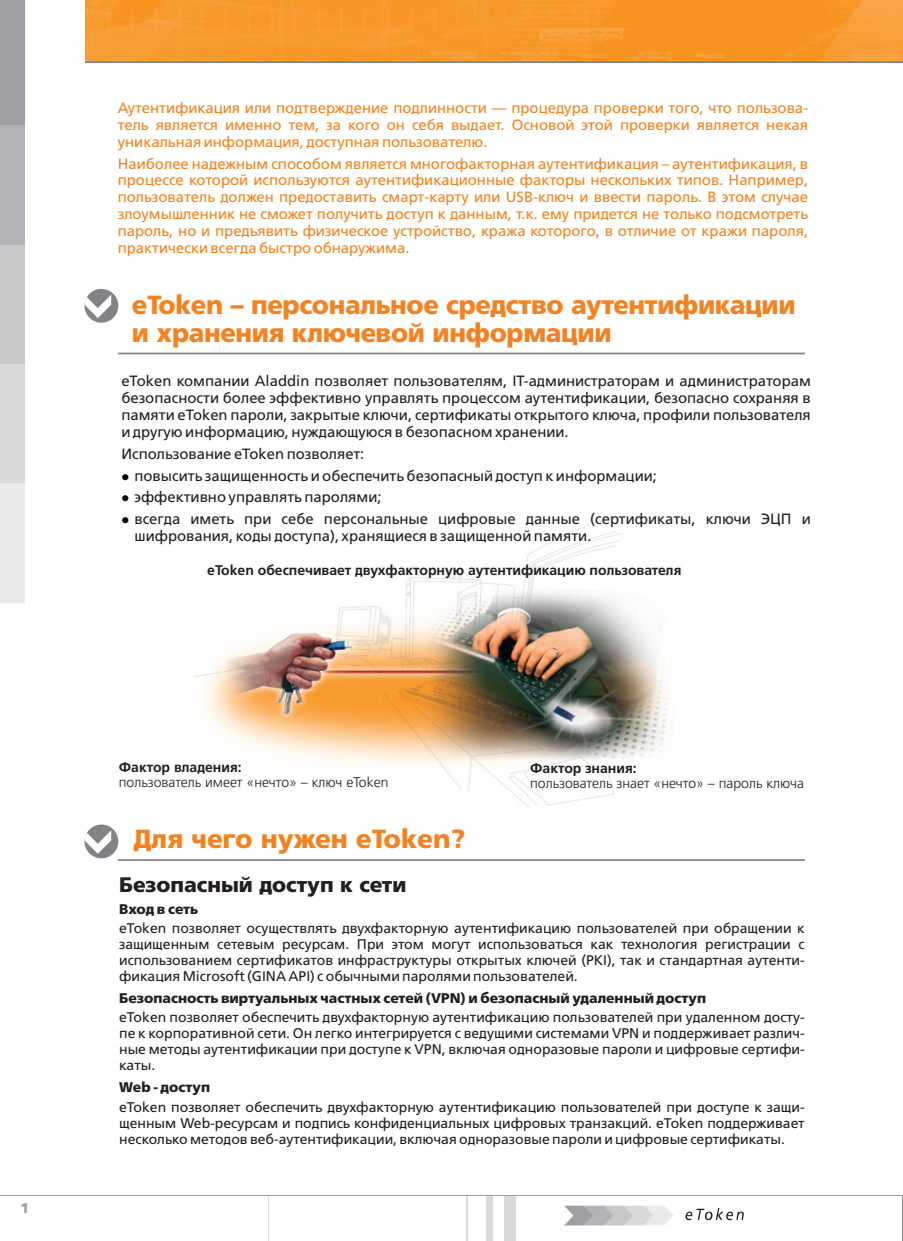
<style>
.page{position:relative;width:903px;height:1241px;background:#fff}
.page>*{position:absolute;margin:0;border:0;box-sizing:border-box;transform-origin:0 0}
.t1{font:700 26.25px/28.7px "AG Foreigner";letter-spacing:-.01em;color:#f58220}
.t2{font:700 21px "AG Foreigner";color:#231f20}
.t3{font:14.88px/16.8px "AG Foreigner";color:#f58220;text-align:justify}
.t4{font:14.88px/16.8px "AG Foreigner";color:#231f20;text-align:justify}
.t5{font:14px/15.9px "AG Foreigner";color:#231f20;text-align:justify}
.t6{font:300 14px "AG Foreigner";color:#231f20}
.t7{font:700 14px "AG Foreigner";color:#231f20}
.t8{font:300 14px "AG Foreigner";color:#231f20}
.t9{font:700 14px "AG Foreigner";color:#9d9fa2}
.t10{font:10.5px/21.9px "Wingdings";color:#000;text-align:justify}
</style>
<div class="page">
<img style="left:194px;top:516px;width:474px;height:292px">
<svg style="left:564px;top:1205px;width:109px;height:20px;background:#cbccce"></svg>
<div style="left:0;top:0;width:25px;height:126px;background:#9d9fa2"></div>
<div style="left:0;top:126px;width:25px;height:119px;background:#b2b3b7"></div>
<div style="left:0;top:245px;width:25px;height:119px;background:#c7c8ca"></div>
<div style="left:0;top:364px;width:25px;height:120px;background:#d9dadc"></div>
<div style="left:0;top:484px;width:25px;height:119px;background:#e9eaeb"></div>
<svg style="left:685px;top:1208px;width:59px;height:11px"></svg>
<hr style="left:466px;top:1195px;width:1px;height:45px;background:#d9dadc">
<hr style="left:268px;top:1195px;width:1px;height:45px;background:#d9dadc">
<div style="left:504px;top:1195px;width:11px;height:45px;background:#d9dadc"></div>
<div style="left:486px;top:1195px;width:7px;height:45px;background:#d9dadc"></div>
<hr style="left:902px;top:1195px;width:1px;height:45px;background:#8a8c8f">
<hr style="left:0;top:1194px;width:903px;height:1px;background:#9d9fa2">
<img style="left:85px;top:0;width:817px;height:61px">
<hr style="left:85px;top:61px;width:818px;height:2px;background:#808285">
<div style="left:84px;top:289px;width:34px;height:33px;background:#808285;border-radius:50%"></div>
<svg style="left:84px;top:294px;width:27px;height:24px"></svg>
<div style="left:84px;top:824px;width:34px;height:34px;background:#808285;border-radius:50%"></div>
<svg style="left:84px;top:830px;width:27px;height:23px"></svg>
<hr style="left:118px;top:352px;width:687px;height:2px;background:#808285">
<hr style="left:118px;top:859px;width:687px;height:1px;background:#808285">
<p class="t9" style="left:20px;top:1201px;width:10px">1</p>
<p class="t3" style="left:118px;top:100px;width:692px">Аутентификация или подтверждение подлинности — процедура проверки того, что пользова&shy;тель является именно тем, за кого он себя выдает. Основой этой проверки является некая уникальная информация, доступная пользователю.</p>
<p class="t3" style="left:118px;top:156px;width:692px">Наиболее надежным способом является многофакторная аутентификация – аутентификация, в процессе которой используются аутентификационные факторы нескольких типов. Например, пользователь должен предоставить смарт-карту или USB-ключ и ввести пароль. В этом случае злоумышленник не сможет получить доступ к данным, т.к. ему придется не только подсмотреть пароль, но и предъявить физическое устройство, кража которого, в отличие от кражи пароля, практически всегда быстро обнаружима.</p>
<h1 class="t1" style="left:132px;top:291px;width:665px">eToken – персональное средство аутентификации и хранения ключевой информации</h1>
<p class="t4" style="left:121px;top:373px;width:691px">eToken компании Aladdin позволяет пользователям, IT-администраторам и администраторам безопасности более эффективно управлять процессом аутентификации, безопасно сохраняя в памяти eToken пароли, закрытые ключи, сертификаты открытого ключа, профили пользователя и другую информацию, нуждающуюся в безопасном хранении.</p>
<p class="t4" style="left:134px;top:443px;width:678px;line-height:21.9px;text-align:left;text-indent:-13px">Использование eToken позволяет:<br>повысить защищенность и обеспечить безопасный доступ к информации;<br>эффективно управлять паролями;<br>всегда иметь при себе персональные цифровые данные (сертификаты, ключи ЭЦП и</p>
<p class="t4" style="left:134px;top:528px;width:459px">шифрования, коды доступа), хранящиеся в защищенной памяти.</p>
<p class="t10" style="left:121px;top:466px;width:49px">● ● ●</p>
<p class="t6" style="left:207px;top:563px;width:476px">eToken обеспечивает двухфакторную аутентификацию пользователя</p>
<p class="t6" style="left:119px;top:760px;width:124px">Фактор владения:</p>
<p class="t8" style="left:119px;top:775px;width:271px">пользователь имеет «нечто» – ключ eToken</p>
<p class="t6" style="left:530px;top:761px;width:108px">Фактор знания:</p>
<p class="t8" style="left:530px;top:776px;width:276px">пользователь знает «нечто» – пароль ключа</p>
<h1 class="t1" style="left:134px;top:826px;width:333px">Для чего нужен eToken?</h1>
<h2 class="t2" style="left:119px;top:874px;width:289px">Безопасный доступ к сети</h2>
<p class="t7" style="left:119px;top:902px;width:81px">Вход в сеть</p>
<p class="t5" style="left:119px;top:920px;width:687px">eToken позволяет осуществлять двухфакторную аутентификацию пользователей при обращении к защищенным сетевым ресурсам. При этом могут использоваться как технология регистрации с использованием сертификатов инфраструктуры открытых ключей (PKI), так и стандартная аутенти&shy;фикация Microsoft (GINA API) с обычными паролями пользователей.</p>
<p class="t7" style="left:119px;top:991px;width:588px">Безопасность виртуальных частных сетей (VPN) и безопасный удаленный доступ</p>
<p class="t5" style="left:119px;top:1009px;width:687px">eToken позволяет обеспечить двухфакторную аутентификацию пользователей при удаленном досту&shy;пе к корпоративной сети. Он легко интегрируется с ведущими системами VPN и поддерживает различ&shy;ные методы аутентификации при доступе к VPN, включая одноразовые пароли и цифровые сертифи&shy;каты.</p>
<p class="t7" style="left:119px;top:1080px;width:92px">Web - доступ</p>
<p class="t5" style="left:119px;top:1099px;width:687px">eToken позволяет обеспечить двухфакторную аутентификацию пользователей при доступе к защи&shy;щенным Web-ресурсам и подпись конфиденциальных цифровых транзакций. eToken поддерживает несколько методов веб-аутентификации, включая одноразовые пароли и цифровые сертификаты.</p>
</div>
